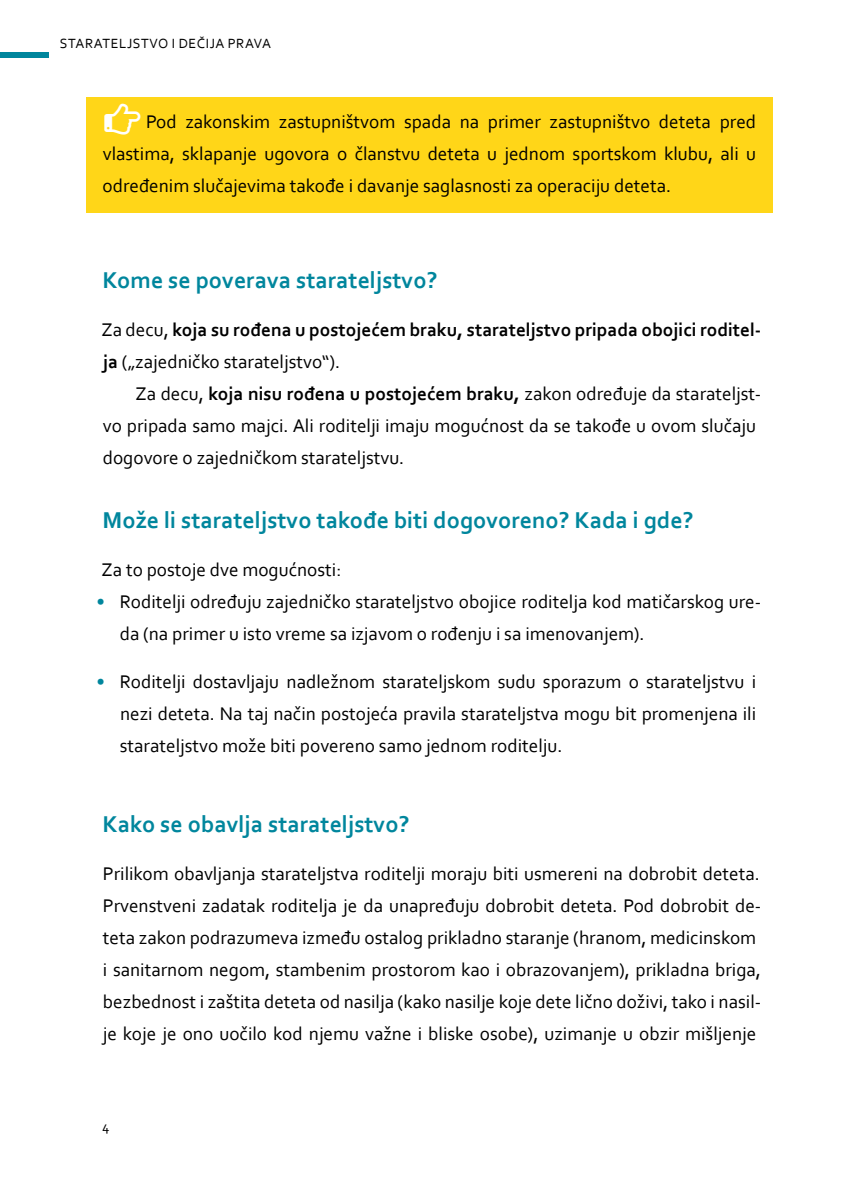
<style>
.page{position:relative;width:842px;height:1191px;background:#fff}
.page>*{position:absolute;margin:0;border:0;box-sizing:border-box;transform-origin:0 0}
.t1{font:700 24px "Corbel";color:#00869d}
.t2{font:19.2px/32px "Corbel";color:#000}
.t3{font:700 19.2px/32px "Corbel";color:#000}
.t4{font:14px "Corbel";letter-spacing:.04em;color:#000}
.s1{font-weight:400}
.s2{font-weight:700}
.s3{color:#00869d}
</style>
<div class="page">
<div style="left:0;top:52px;width:48px;height:6px;background:#00869d"></div>
<div style="left:86px;top:98px;width:687px;height:115px;background:#ffd618"></div>
<p class="t4" style="left:60px;top:35px;width:213px">STARATELJSTVO I DEČIJA PRAVA</p>
<p class="t2" style="left:102px;top:105px;width:655px;text-align:justify;text-indent:44px">Pod zakonskim zastupništvom spada na primer zastupništvo deteta pred vlastima, sklapanje ugovora o članstvu deteta u jednom sportskom klubu, ali u određenim slučajevima takođe i davanje saglasnosti za operaciju deteta.</p>
<p class="t1" style="left:103px;top:265px;width:336px">Kome se poverava starateljstvo?</p>
<p class="t3" style="left:102px;top:313px;width:661px"><span class="s1">Za decu,</span> koja su rođena u postojećem braku, starateljstvo pripada obojici roditel&shy;ja <span class="s1">(„zajedničko starateljstvo“).</span></p>
<p class="t2" style="left:103px;top:377px;width:660px;text-indent:33px">Za decu, <span class="s2">koja nisu rođena u postojećem braku,</span> zakon određuje da starateljst&shy;vo pripada samo majci. Ali roditelji imaju mogućnost da se takođe u ovom slučaju dogovore o zajedničkom starateljstvu.</p>
<p class="t1" style="left:103px;top:505px;width:592px">Može li starateljstvo takođe biti dogovoreno? Kada i gde?</p>
<p class="t2" style="left:102px;top:553px;width:241px">Za to postoje dve mogućnosti:</p>
<p class="t2" style="left:120px;top:585px;width:643px;text-indent:-23px"><span class="s3">•</span> Roditelji određuju zajedničko starateljstvo obojice roditelja kod matičarskog ure&shy;da (na primer u isto vreme sa izjavom o rođenju i sa imenovanjem).</p>
<p class="t2" style="left:120px;top:665px;width:638px;text-align:justify;text-indent:-23px"><span class="s3">•</span> Roditelji dostavljaju nadležnom starateljskom sudu sporazum o starateljstvu i nezi deteta. Na taj način postojeća pravila starateljstva mogu bit promenjena ili starateljstvo može biti povereno samo jednom roditelju.</p>
<p class="t1" style="left:103px;top:809px;width:308px">Kako se obavlja starateljstvo?</p>
<p class="t2" style="left:103px;top:857px;width:660px">Prilikom obavljanja starateljstva roditelji moraju biti usmereni na dobrobit deteta.<br>Prvenstveni zadatak roditelja je da unapređuju dobrobit deteta. Pod dobrobit de&shy;teta zakon podrazumeva između ostalog prikladno staranje (hranom, medicinskom i sanitarnom negom, stambenim prostorom kao i obrazovanjem), prikladna briga, bezbednost i zaštita deteta od nasilja (kako nasilje koje dete lično doživi, tako i nasil&shy;je koje je ono uočilo kod njemu važne i bliske osobe), uzimanje u obzir mišljenje</p>
<p class="t4" style="left:102px;top:1117px;width:9px">4</p>
</div>
